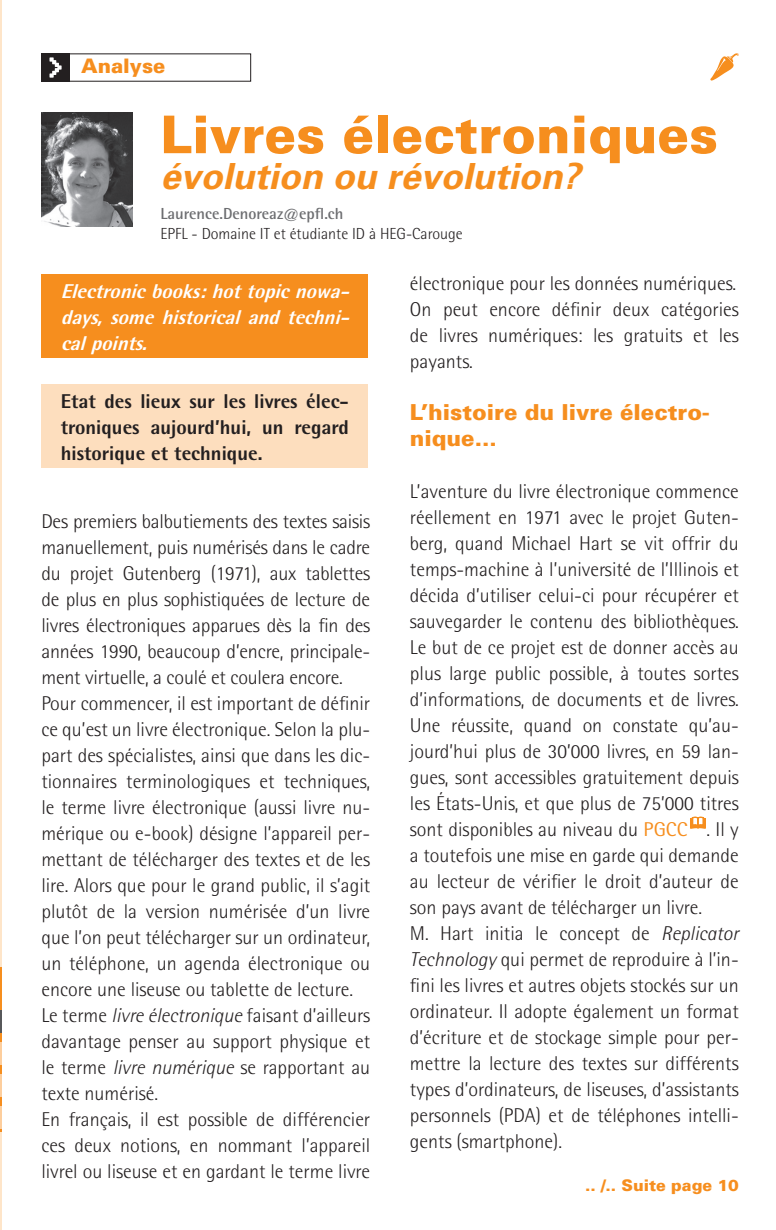
<style>
.page{position:relative;width:776px;height:1230px;background:#fff}
.page>*{position:absolute;margin:0;border:0;box-sizing:border-box;transform-origin:0 0}
.t1{font:900 52px "Univers";color:#f68e1e}
.t2{font:italic 700 36px "Univers";color:#f68e1e}
.t3{font:900 22px/26px "Univers";color:#f68e1e}
.t4{font:300 20px/26px "Rotis Semi Sans";color:#231f20}
.t5{font:800 20px/26px "Rotis Semi Sans";color:#231f20;text-align:justify}
.t6{font:italic 800 20px/26px "Rotis Semi Sans";color:#fff;text-align:justify}
.t7{font:900 20px "Univers";color:#f68e1e}
.t8{font:300 16px "Rotis Semi Sans";color:#231f20}
.t9{font:700 16px "Rotis Semi Sans";color:#6c6d70}
.t10{font:900 16px "Univers";color:#f68e1e}
.s1{font-style:italic}
.s2{font-weight:400;color:#f68e1e}
</style>
<div class="page">
<hr style="left:0;top:0;width:2px;height:1230px;background:#fee5c9">
<div style="left:41px;top:274px;width:327px;height:84px;background:#f68e1e"></div>
<div style="left:41px;top:384px;width:327px;height:84px;background:#fddebe"></div>
<hr style="left:0;top:968px;width:2px;height:164px;background:#f68e1e">
<hr style="left:0;top:1010px;width:2px;height:23px;background:#57585a">
<hr style="left:0;top:1042px;width:2px;height:23px;background:#fdce9d">
<hr style="left:0;top:1074px;width:2px;height:23px;background:#fdce9d">
<hr style="left:0;top:1106px;width:2px;height:23px;background:#fdce9d">
<div style="left:41px;top:53px;width:29px;height:29px;background:#231f20"></div>
<svg style="left:50px;top:57px;width:12px;height:21px"></svg>
<svg style="left:710px;top:53px;width:29px;height:28px"></svg>
<img style="left:41px;top:113px;width:91px;height:113px">
<svg style="left:690px;top:816px;width:16px;height:12px"></svg>
<p class="t7" style="left:81px;top:54px;width:86px">Analyse</p>
<h1 class="t1" style="left:160px;top:102px;width:559px">Livres électroniques</h1>
<h2 class="t2" style="left:160px;top:153px;width:422px">évolution ou révolution?</h2>
<p class="t9" style="left:160px;top:204px;width:184px">Laurence.Denoreaz@epfl.ch</p>
<p class="t8" style="left:160px;top:225px;width:304px">EPFL - Domaine IT et étudiante ID à HEG-Carouge</p>
<p class="t6" style="left:61px;top:278px;width:296px">Electronicbooks:hottopicnowa&shy;days, some historical and techni&shy;calpoints.</p>
<p class="t5" style="left:61px;top:388px;width:290px">Etat des lieux sur les livres élec&shy;troniques aujourd’hui, un regard historique et technique.</p>
<p class="t4" style="left:41px;top:508px;width:330px">Des premiers balbutiements des textes saisis manuellement, puis numérisés dans le cadre du projet Gutenberg (1971), aux tablettes de plus en plus sophistiquées de lecture de livres électroniques apparues dès la fin des années 1990, beaucoup d’encre, principale&shy;ment virtuelle, a coulé et coulera encore.<br>Pour commencer, il est important de définir ce qu’est un livre électronique. Selon la plu&shy;part des spécialistes, ainsi que dans les dic&shy;tionnaires terminologiques et techniques, le terme livre électronique (aussi livre nu&shy;mérique ou e-book) désigne l’appareil per&shy;mettant de télécharger des textes et de les lire. Alors que pour le grand public, il s’agit plutôt de la version numérisée d’un livre que l’on peut télécharger sur un ordinateur, un téléphone, un agenda électronique ou encore une liseuse ou tablette de lecture.<br>Le terme <span class="s1">livre électronique</span> faisant d’ailleurs davantage penser au support physique et le terme <span class="s1">livre numérique</span> se rapportant au texte numérisé.<br>En français, il est possible de différencier ces deux notions, en nommant l’appareil livrel ou liseuse et en gardant le terme livre</p>
<p class="t4" style="left:410px;top:270px;width:330px">électronique pour les données numériques.<br>On peut encore définir deux catégories de livres numériques: les gratuits et les payants.</p>
<p class="t3" style="left:410px;top:398px;width:301px">L’histoire du livre électro&shy;nique…</p>
<p class="t4" style="left:410px;top:478px;width:330px">L’aventure du livre électronique commence réellement en 1971 avec le projet Guten&shy;berg, quand Michael Hart se vit offrir du temps-machine à l’université de l’Illinois et décida d’utiliser celui-ci pour récupérer et sauvegarder le contenu des bibliothèques.<br>Le but de ce projet est de donner accès au plus large public possible, à toutes sortes d’informations, de documents et de livres.<br>Une réussite, quand on constate qu’au&shy;jourd’hui plus de 30’000 livres, en 59 lan&shy;gues, sont accessibles gratuitement depuis les États-Unis, et que plus de 75’000 titres sont disponibles au niveau du <span class="s2">PGCC</span> . Il y a toutefois une mise en garde qui demande au lecteur de vérifier le droit d’auteur de son pays avant de télécharger un livre.<br>M. Hart initia le concept de <span class="s1">Replicator Technology</span> qui permet de reproduire à l’in&shy;fini les livres et autres objets stockés sur un ordinateur. Il adopte également un format d’écriture et de stockage simple pour per&shy;mettre la lecture des textes sur différents types d’ordinateurs, de liseuses, d’assistants personnels (PDA) et de téléphones intelli&shy;gents (smartphone).</p>
<p class="t10" style="left:585px;top:1175px;width:155px">.. /.. Suite page 10</p>
</div>
